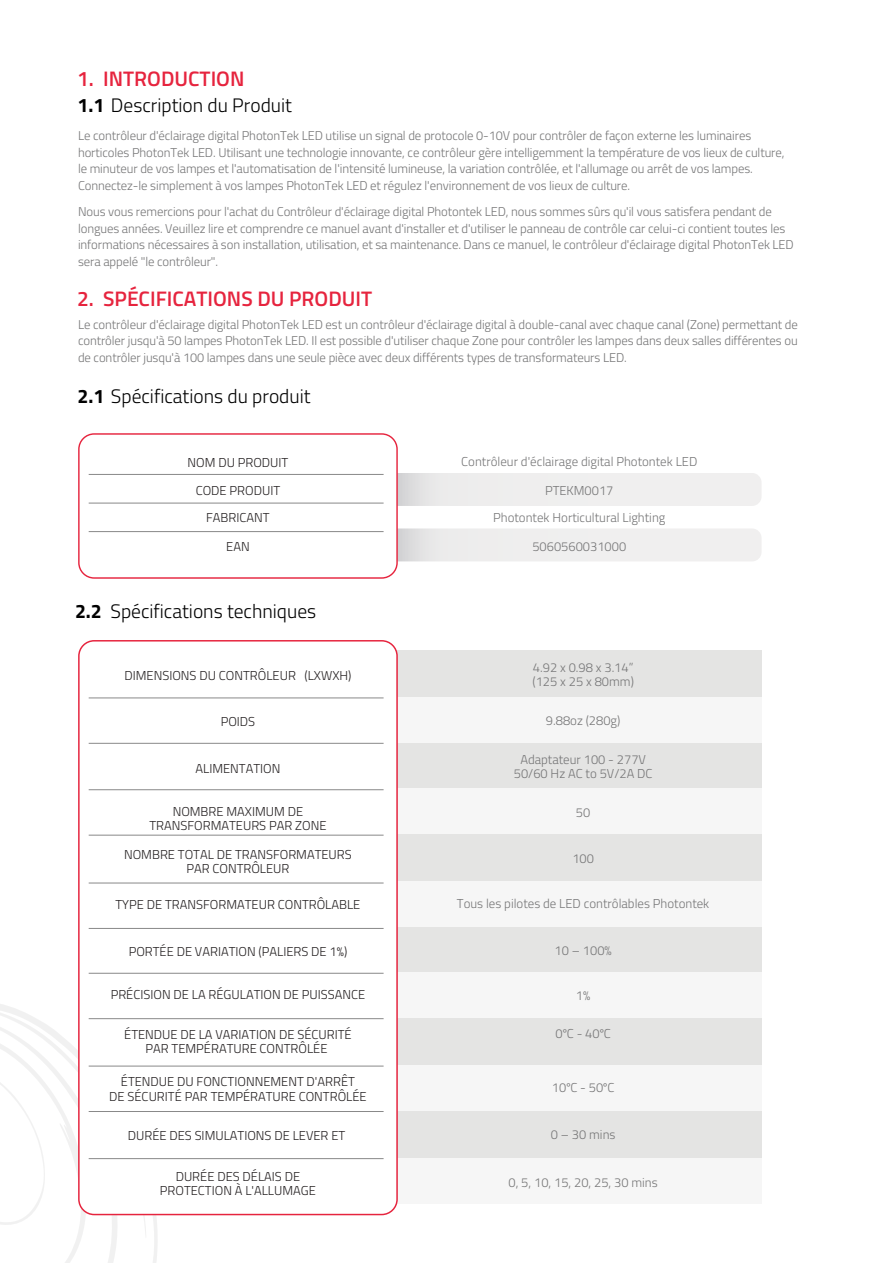
<style>
.page{position:relative;width:893px;height:1263px;background:#fff}
.page>*{position:absolute;margin:0;border:0;box-sizing:border-box;transform-origin:0 0}
.t1{font:600 21px "Titillium Web";color:#e6243e}
.t2{font:300 19.5px "Titillium Web";color:#010101}
.t3{font:300 12.9px/14.2px "Titillium Web";color:#231f20;text-align:center}
.t4{font:300 12.9px/14.2px "Titillium Web";color:#757576}
.t5{font:300 12.75px/16.5px "Titillium Web";letter-spacing:-.01em;color:#757576}
.s1{font-weight:700}
.s2{font-family:"Myriad Pro";font-weight:400}
</style>
<div class="page">
<svg style="left:0;top:1004px;width:158px;height:259px"></svg>
<div style="left:371px;top:697px;width:390px;height:46px;background:#f6f6f6"></div>
<div style="left:371px;top:650px;width:390px;height:47px;background:#e4e4e3"></div>
<div style="left:371px;top:743px;width:390px;height:47px;background:#e4e4e3"></div>
<div style="left:371px;top:789px;width:390px;height:46px;background:#f6f6f6"></div>
<div style="left:371px;top:881px;width:390px;height:46px;background:#f6f6f6"></div>
<div style="left:371px;top:834px;width:390px;height:47px;background:#e4e4e3"></div>
<div style="left:371px;top:927px;width:390px;height:47px;background:#e4e4e3"></div>
<div style="left:371px;top:973px;width:390px;height:46px;background:#f6f6f6"></div>
<div style="left:371px;top:1065px;width:390px;height:46px;background:#f6f6f6"></div>
<div style="left:371px;top:1157px;width:390px;height:47px;background:#f6f6f6"></div>
<div style="left:371px;top:1018px;width:390px;height:47px;background:#e4e4e3"></div>
<div style="left:371px;top:1111px;width:390px;height:47px;background:#e4e4e3"></div>
<svg style="left:398px;top:473px;width:363px;height:33px"></svg>
<svg style="left:398px;top:528px;width:363px;height:33px"></svg>
<div style="left:78px;top:433px;width:320px;height:146px;border:1px solid #e6243e;border-radius:15px"></div>
<hr style="left:89px;top:503px;width:294px;height:1px;background:#898989">
<hr style="left:89px;top:531px;width:294px;height:1px;background:#898989">
<hr style="left:89px;top:474px;width:294px;height:1px;background:#898989">
<div style="left:79px;top:641px;width:318px;height:574px;background:#fff;border-radius:15px"></div>
<hr style="left:89px;top:698px;width:294px;height:1px;background:#898989">
<hr style="left:89px;top:743px;width:294px;height:1px;background:#898989">
<hr style="left:89px;top:789px;width:294px;height:1px;background:#898989">
<hr style="left:89px;top:835px;width:294px;height:1px;background:#898989">
<hr style="left:89px;top:883px;width:294px;height:1px;background:#898989">
<hr style="left:89px;top:928px;width:294px;height:1px;background:#898989">
<hr style="left:89px;top:973px;width:294px;height:1px;background:#898989">
<hr style="left:89px;top:1018px;width:294px;height:1px;background:#898989">
<hr style="left:89px;top:1066px;width:294px;height:1px;background:#898989">
<hr style="left:89px;top:1111px;width:294px;height:1px;background:#898989">
<hr style="left:89px;top:1158px;width:294px;height:1px;background:#898989">
<h1 class="t1" style="left:77px;top:63px;width:169px">1. INTRODUCTION</h1>
<h2 class="t2" style="left:77px;top:91px;width:216px"><span class="s1">1.1</span> Description du Produit</h2>
<p class="t5" style="left:78px;top:127px;width:708px">Le contrôleur d'éclairage digital PhotonTek LED utilise un signal de protocole 0-10V pour contrôler de façon externe les luminaires horticoles PhotonTek LED. Utilisant une technologie innovante, ce contrôleur gère intelligemment la température de vos lieux de culture, le minuteur de vos lampes et l'automatisation de l'intensité lumineuse, la variation contrôlée, et l'allumage ou arrêt de vos lampes.<br>Connectez-le simplement à vos lampes PhotonTek LED et régulez l'environnement de vos lieux de culture.</p>
<p class="t5" style="left:78px;top:203px;width:717px">Nous vous remercions pour l'achat du Contrôleur d'éclairage digital Photontek LED, nous sommes sûrs qu'il vous satisfera pendant de longues années. Veuillez lire et comprendre ce manuel avant d'installer et d'utiliser le panneau de contrôle car celui-ci contient toutes les informations nécessaires à son installation, utilisation, et sa maintenance. Dans ce manuel, le contrôleur d'éclairage digital PhotonTek LED sera appelé "le contrôleur".</p>
<h1 class="t1" style="left:77px;top:283px;width:296px">2. SPÉCIFICATIONS DU PRODUIT</h1>
<p class="t5" style="left:78px;top:315px;width:721px;text-align:justify">Le contrôleur d'éclairage digital PhotonTek LED est un contrôleur d'éclairage digital à double-canal avec chaque canal (Zone) permettant de contrôler jusqu'à 50 lampes PhotonTek LED. Il est possible d'utiliser chaque Zone pour contrôler les lampes dans deux salles différentes ou de contrôler jusqu'à 100 lampes dans une seule pièce avec deux différents types de transformateurs LED.</p>
<h2 class="t2" style="left:77px;top:382px;width:235px"><span class="s1">2.1</span> Spécifications du produit</h2>
<p class="t3" style="left:187px;top:455px;width:102px">NOM DU PRODUIT</p>
<p class="t4" style="left:461px;top:453px;width:237px">Contrôleur d'éclairage digital Photontek LED</p>
<p class="t3" style="left:196px;top:483px;width:86px">CODE PRODUIT</p>
<p class="t4" style="left:545px;top:483px;width:70px">PTEKM0017</p>
<p class="t3" style="left:206px;top:510px;width:65px">FABRICANT</p>
<p class="t3" style="left:226px;top:539px;width:25px">EAN</p>
<h2 class="t2" style="left:75px;top:597px;width:243px"><span class="s1">2.2</span> Spécifications techniques</h2>
<p class="t3" style="left:124px;top:668px;width:228px">DIMENSIONS DU CONTRÔLEUR (LXWXH)</p>
<p class="t3" style="left:221px;top:714px;width:36px">POIDS</p>
<p class="t3" style="left:195px;top:760px;width:86px">ALIMENTATION</p>
<p class="t3" style="left:149px;top:804px;width:178px">NOMBRE MAXIMUM DE<br>TRANSFORMATEURS PAR ZONE</p>
<p class="t3" style="left:124px;top:846px;width:229px">NOMBRE TOTAL DE TRANSFORMATEURS<br>PAR CONTRÔLEUR</p>
<p class="t3" style="left:115px;top:897px;width:246px">TYPE DE TRANSFORMATEUR CONTRÔLABLE</p>
<p class="t3" style="left:129px;top:944px;width:220px">PORTÉE DE VARIATION (PALIERS DE 1%)</p>
<p class="t3" style="left:111px;top:987px;width:256px">PRÉCISION DE LA RÉGULATION DE PUISSANCE</p>
<p class="t3" style="left:124px;top:1027px;width:229px">ÉTENDUE DE LA VARIATION DE SÉCURITÉ<br>PAR TEMPÉRATURE CONTRÔLÉE</p>
<p class="t3" style="left:109px;top:1074px;width:259px">ÉTENDUE DU FONCTIONNEMENT D'ARRÊT<br>DE SÉCURITÉ PAR TEMPÉRATURE CONTRÔLÉE</p>
<p class="t3" style="left:128px;top:1127px;width:219px">DURÉE DES SIMULATIONS DE LEVER ET</p>
<p class="t3" style="left:160px;top:1168px;width:157px">DURÉE DES DÉLAIS DE<br>PROTECTION À L'ALLUMAGE</p>
<p class="t4" style="left:493px;top:510px;width:174px">Photontek Horticultural Lighting</p>
<p class="t4" style="left:532px;top:539px;width:95px">5060560031000</p>
<p class="t4" style="left:532px;top:659px;width:103px">4.92 x 0.98 x 3.14” (125 x 25 x 80mm)</p>
<p class="t4" style="left:546px;top:713px;width:76px">9.88oz (280g)</p>
<p class="t4" style="left:514px;top:751px;width:140px;text-align:center">Adaptateur 100 - 277V<br>50/60 Hz AC to 5V/2A DC</p>
<p class="t4" style="left:576px;top:805px;width:16px">50</p>
<p class="t4" style="left:572px;top:851px;width:23px">100</p>
<p class="t4" style="left:457px;top:896px;width:254px">Tous les pilotes de LED contrôlables Photontek</p>
<p class="t4" style="left:554px;top:943px;width:59px">10 – 100%</p>
<p class="t4" style="left:576px;top:987px;width:16px">1%</p>
<p class="t4" style="left:555px;top:1026px;width:57px">0<span class="s2">°</span>C - 40<span class="s2">°</span>C</p>
<p class="t4" style="left:552px;top:1079px;width:64px">10<span class="s2">°</span>C - 50<span class="s2">°</span>C</p>
<p class="t4" style="left:551px;top:1127px;width:66px">0 – 30 mins</p>
<p class="t4" style="left:508px;top:1174px;width:151px">0, 5, 10, 15, 20, 25, 30 mins</p>
</div>
